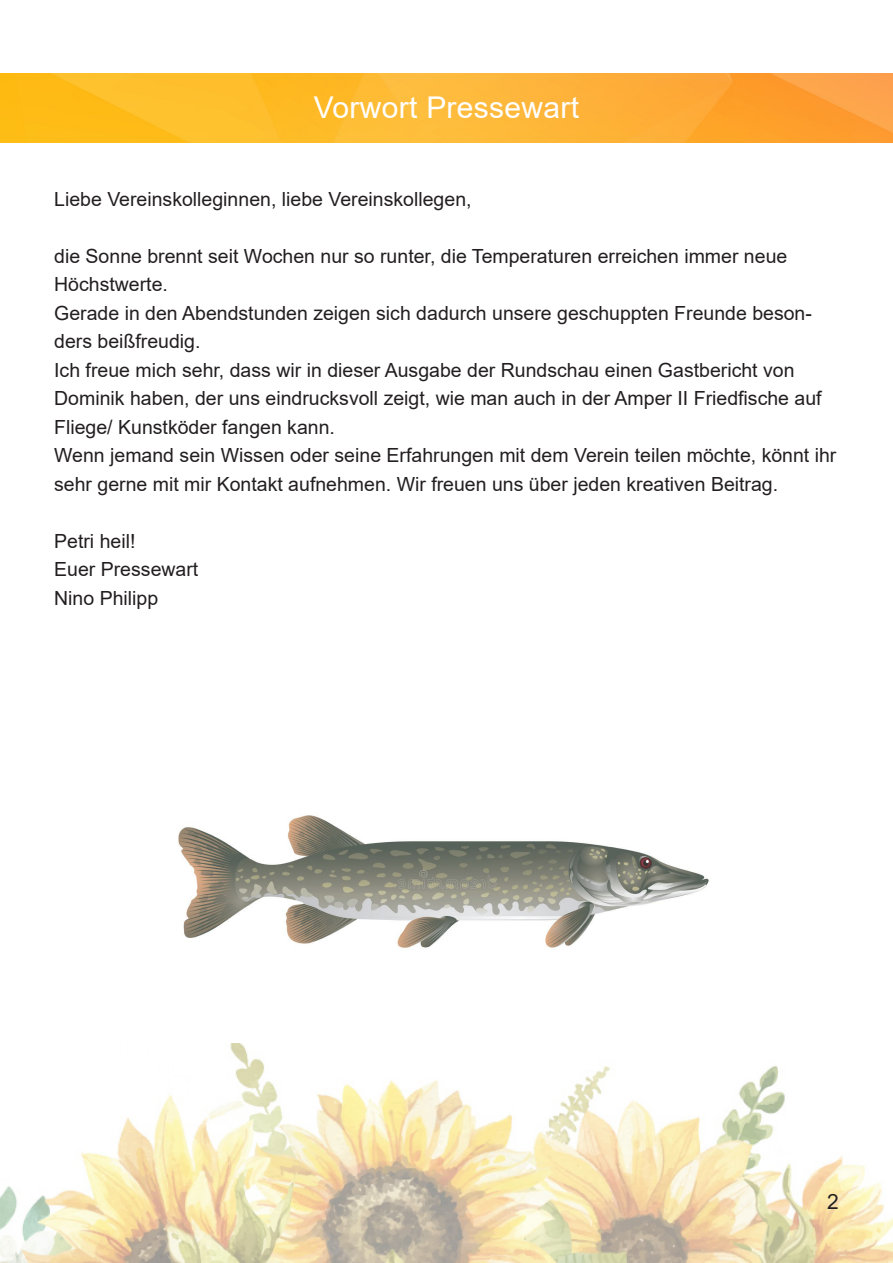
<style>
.page{position:relative;width:893px;height:1263px;background:#fff}
.page>*{position:absolute;margin:0;border:0;box-sizing:border-box;transform-origin:0 0}
.t1{font:30px "Arial";letter-spacing:.01em;color:#fff}
.t2{font:21px "Arial";color:#231f20}
.t3{font:19.5px/28.5px "Arial";color:#231f20}
</style>
<div class="page">
<img style="left:0;top:1043px;width:893px;height:220px">
<img style="left:0;top:74px;width:893px;height:68px">
<img style="left:178px;top:815px;width:531px;height:134px">
<p class="t1" style="left:314px;top:86px;width:267px">Vorwort Pressewart</p>
<p class="t3" style="left:54px;top:184px;width:419px">Liebe Vereinskolleginnen, liebe Vereinskollegen,</p>
<p class="t3" style="left:54px;top:241px;width:735px">die Sonne brennt seit Wochen nur so runter, die Temperaturen erreichen immer neue<br>Höchstwerte.</p>
<p class="t3" style="left:54px;top:298px;width:759px">Gerade in den Abendstunden zeigen sich dadurch unsere geschuppten Freunde beson&shy;ders beißfreudig.</p>
<p class="t3" style="left:54px;top:355px;width:769px">Ich freue mich sehr, dass wir in dieser Ausgabe der Rundschau einen Gastbericht von<br>Dominik haben, der uns eindrucksvoll zeigt, wie man auch in der Amper II Friedfische auf<br>Fliege/ Kunstköder fangen kann.</p>
<p class="t3" style="left:54px;top:441px;width:784px">Wenn jemand sein Wissen oder seine Erfahrungen mit dem Verein teilen möchte, könnt ihr sehr gerne mit mir Kontakt aufnehmen. Wir freuen uns über jeden kreativen Beitrag.</p>
<p class="t3" style="left:54px;top:526px;width:83px">Petri heil!</p>
<p class="t3" style="left:54px;top:555px;width:146px">Euer Pressewart</p>
<p class="t3" style="left:54px;top:583px;width:106px">Nino Philipp</p>
<p class="t2" style="left:827px;top:1187px;width:13px">2</p>
</div>
